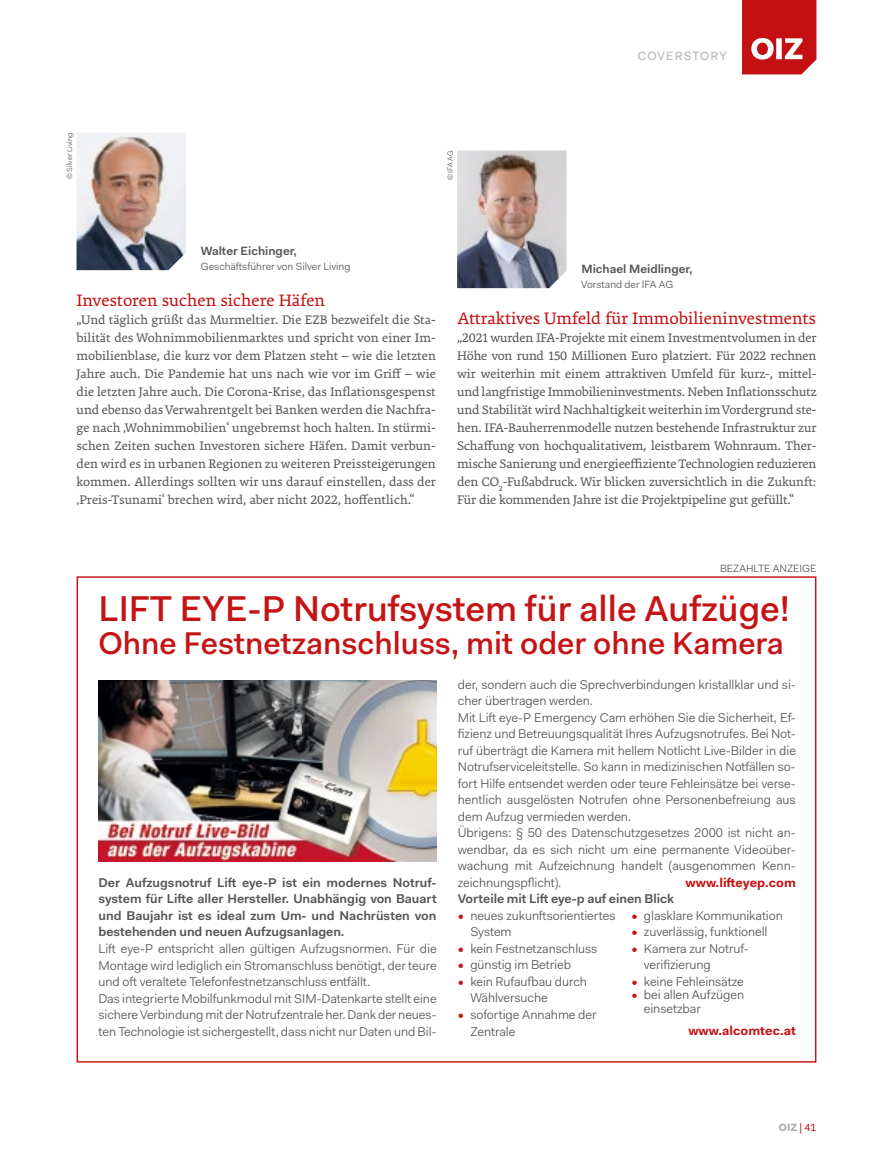
<style>
.page{position:relative;width:893px;height:1170px;background:#fff}
.page>*{position:absolute;margin:0;border:0;box-sizing:border-box;transform-origin:0 0}
.t1{font:500 36px "Fakt Pro";color:#c51415}
.t2{font:500 31.5px "Fakt Pro";color:#c51415}
.t3{font:18px "Premiera";color:#c41012}
.t4{font:13.5px/18px "Premiera";letter-spacing:-.01em;color:#565656;text-align:justify}
.t5{font:12.75px/16.5px "Fakt Pro Blond";letter-spacing:-.005em;color:#565656}
.t6{font:600 12.75px/16.5px "Fakt Pro";letter-spacing:-.005em;color:#565656;text-align:justify}
.t7{font:700 12.75px "Fakt Pro";color:#c51415}
.t8{font:600 12px "Fakt Pro";color:#565656}
.t9{font:12px "Fakt Pro";letter-spacing:.09em;color:#b1b2b3}
.t10{font:10.5px "Fakt Pro Blond";color:#565656}
.t11{font:900 10.5px "Fakt Pro";color:#b1b2b3}
.t12{font:7.5px "Fakt Pro Blond";color:#565656}
.s1{color:#c51415}
.s2{font-weight:400;color:#c41012}
</style>
<div class="page">
<img style="left:77px;top:133px;width:109px;height:137px">
<img style="left:457px;top:150px;width:110px;height:138px">
<svg style="left:742px;top:0;width:74px;height:74px"></svg>
<div style="left:77px;top:576px;width:739px;height:486px;border:2px solid #c61817"></div>
<img style="left:99px;top:680px;width:338px;height:181px">
<p class="t9" style="left:638px;top:47px;width:90px">COVERSTORY</p>
<p class="t12" style="left:65px;top:179px;width:48px;rotate:-90deg">© Silver Living</p>
<p class="t12" style="left:445px;top:180px;width:31px;rotate:-90deg">© IFA AG</p>
<p class="t8" style="left:201px;top:243px;width:98px">Walter Eichinger,</p>
<p class="t10" style="left:201px;top:259px;width:151px">Geschäftsführer von Silver Living</p>
<h3 class="t3" style="left:77px;top:290px;width:250px">Investoren suchen sichere Häfen</h3>
<p class="t4" style="left:77px;top:311px;width:361px">„Und täglich grüßt das Murmeltier. Die EZB bezweifelt die Sta&shy;bilität des Wohnimmobilienmarktes und spricht von einer Im&shy;mobilienblase, die kurz vor dem Platzen steht – wie die letzten Jahre auch. Die Pandemie hat uns nach wie vor im Griff – wie die letzten Jahre auch. Die Corona-Krise, das Inflationsgespenst und ebenso das Verwahrentgelt bei Banken werden die Nachfra&shy;ge nach ‚Wohnimmobilien‘ ungebremst hoch halten. In stürmi&shy;schen Zeiten suchen Investoren sichere Häfen. Damit verbun&shy;den wird es in urbanen Regionen zu weiteren Preissteigerungen kommen. Allerdings sollten wir uns darauf einstellen, dass der ‚Preis-Tsunami‘ brechen wird, aber nicht 2022, hoffentlich.“</p>
<p class="t8" style="left:581px;top:261px;width:113px">Michael Meidlinger,</p>
<p class="t10" style="left:581px;top:277px;width:94px">Vorstand der IFA AG</p>
<h3 class="t3" style="left:457px;top:308px;width:360px">Attraktives Umfeld für Immobilieninvestments</h3>
<p class="t4" style="left:457px;top:329px;width:361px">„2021 wurden IFA-Projekte mit einem Investmentvolumen in der Höhe von rund 150 Millionen Euro platziert. Für 2022 rechnen wir weiterhin mit einem attraktiven Umfeld für kurz-, mittel&shy;und langfristige Immobilieninvestments. Neben Inflationsschutz und Stabilität wird Nachhaltigkeit weiterhin im Vordergrund ste&shy;hen. IFA-Bauherrenmodelle nutzen bestehende Infrastruktur zur Schaffung von hochqualitativem, leistbarem Wohnraum. Ther&shy;mische Sanierung und energieeffiziente Technologien reduzieren den CO<sub>2</sub>-Fußabdruck. Wir blicken zuversichtlich in die Zukunft:<br>Für die kommenden Jahre ist die Projektpipeline gut gefüllt.“</p>
<p class="t10" style="left:720px;top:561px;width:98px">BEZAHLTE ANZEIGE</p>
<h1 class="t1" style="left:99px;top:584px;width:693px">LIFT EYE-P Notrufsystem für alle Aufzüge!</h1>
<h2 class="t2" style="left:99px;top:622px;width:687px">Ohne Festnetzanschluss, mit oder ohne Kamera</h2>
<p class="t6" style="left:99px;top:874px;width:340px">Der Aufzugsnotruf Lift eye-P ist ein modernes Notruf&shy;system für Lifte aller Hersteller. Unabhängig von Bauart und Baujahr ist es ideal zum Um- und Nachrüsten von bestehenden und neuen Aufzugsanlagen.</p>
<p class="t5" style="left:99px;top:940px;width:340px">Lift eye-P entspricht allen gültigen Aufzugsnormen. Für die Montage wird lediglich ein Stromanschluss benötigt, der teure und oft veraltete Telefonfestnetzanschluss entfällt.<br>Das integrierte Mobilfunkmodul mit SIM-Datenkarte stellt eine sichere Verbindung mit der Notrufzentrale her. Dank der neues&shy;ten Technologie ist sichergestellt, dass nicht nur Daten und Bil-</p>
<p class="t5" style="left:458px;top:676px;width:340px">der, sondern auch die Sprechverbindungen kristallklar und si&shy;cher übertragen werden.<br>Mit Lift eye-P Emergency Cam erhöhen Sie die Sicherheit, Ef&shy;fizienz und Betreuungsqualität Ihres Aufzugsnotrufes. Bei Not&shy;ruf überträgt die Kamera mit hellem Notlicht Live-Bilder in die Notrufserviceleitstelle. So kann in medizinischen Notfällen so&shy;fort Hilfe entsendet werden oder teure Fehleinsätze bei verse&shy;hentlich ausgelösten Notrufen ohne Personenbefreiung aus dem Aufzug vermieden werden.<br>Übrigens: § 50 des Datenschutzgesetzes 2000 ist nicht an&shy;wendbar, da es sich nicht um eine permanente Videoüber&shy;wachung mit Aufzeichnung handelt (ausgenommen Kenn&shy;zeichnungspflicht).</p>
<p class="t7" style="left:685px;top:873px;width:112px">www.lifteyep.com</p>
<p class="t6" style="left:458px;top:890px;width:218px">Vorteile mit Lift eye-p auf einen Blick</p>
<p class="t5" style="left:470px;top:907px;width:147px;text-indent:-12px"><span class="s1">•</span> neues zukunftsorientiertes<br>System</p>
<p class="t5" style="left:458px;top:940px;width:141px"><span class="s1">•</span> kein Festnetzanschluss</p>
<p class="t5" style="left:458px;top:956px;width:115px"><span class="s1">•</span> günstig im Betrieb</p>
<p class="t5" style="left:470px;top:973px;width:118px;text-indent:-12px"><span class="s1">•</span> kein Rufaufbau durch<br>Wählversuche</p>
<p class="t5" style="left:470px;top:1006px;width:128px;text-indent:-12px"><span class="s1">•</span> sofortige Annahme der<br>Zentrale</p>
<p class="t5" style="left:631px;top:907px;width:153px"><span class="s1">•</span> glasklare Kommunikation</p>
<p class="t5" style="left:631px;top:923px;width:138px"><span class="s1">•</span> zuverlässig, funktionell</p>
<p class="t5" style="left:644px;top:940px;width:106px;text-indent:-12px"><span class="s1">•</span> Kamera zur Notruf&shy;verifizierung</p>
<p class="t5" style="left:631px;top:973px;width:114px"><span class="s1">•</span> keine Fehleinsätze</p>
<p class="t5" style="left:644px;top:988px;width:102px;line-height:13.5px;text-indent:-12px"><span class="s1">•</span> bei allen Aufzügen einsetzbar</p>
<p class="t7" style="left:688px;top:1021px;width:109px">www.alcomtec.at</p>
<p class="t11" style="left:778px;top:1120px;width:39px">OIZ <span class="s2">| 41</span></p>
</div>
